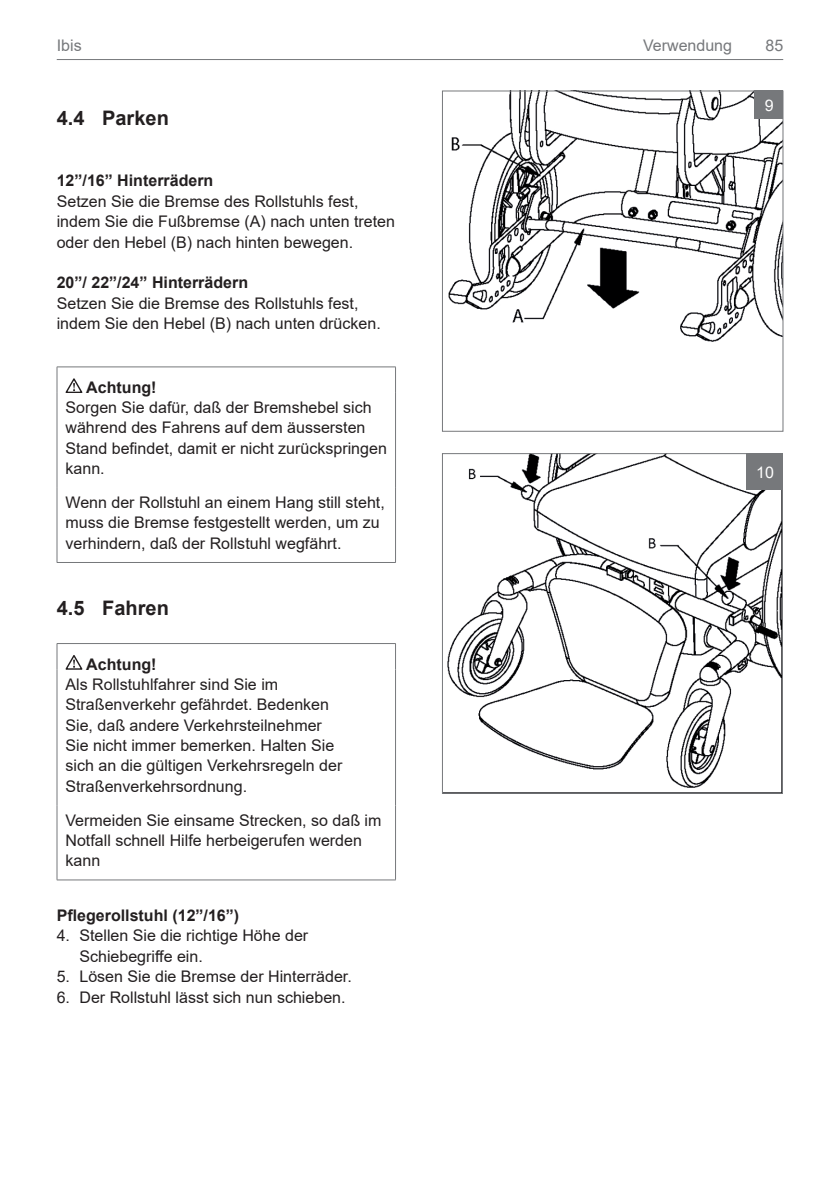
<style>
.page{position:relative;width:840px;height:1191px;background:#fff}
.page>*{position:absolute;margin:0;border:0;box-sizing:border-box;transform-origin:0 0}
.t1{font:700 20px "Arial";color:#231f20}
.Regular{font:16px/20.4px "Arial";color:#231f20}
.Text{font:16px/20.4px "Arial";color:#231f20}
.Sub-paragraph_DU{font:700 16px "Arial";color:#231f20}
.Text-2{font:700 16px "Arial";color:#231f20}
.Text-3{font:16px "Arial";color:#76787b}
.Warning_Bold{font:700 16px "Arial";color:#231f20}
.t2{font:16px "Arial";color:#fff}
</style>
<div class="page">
<hr style="left:57px;top:59px;width:725px;height:1px;background:#76787b">
<img style="left:447px;top:455px;width:333px;height:333px">
<div style="left:442px;top:453px;width:340px;height:340px;border:1px solid #76787b"></div>
<img style="left:448px;top:93px;width:332px;height:249px">
<div style="left:442px;top:91px;width:340px;height:340px;border:1px solid #76787b"></div>
<div style="left:746px;top:453px;width:36px;height:37px;background:#76787b"></div>
<div style="left:754px;top:91px;width:28px;height:28px;background:#76787b"></div>
<hr style="left:57px;top:393px;width:1px;height:95px;background:#76787b">
<hr style="left:395px;top:393px;width:1px;height:95px;background:#76787b">
<hr style="left:57px;top:488px;width:1px;height:74px;background:#76787b">
<hr style="left:395px;top:488px;width:1px;height:74px;background:#76787b">
<hr style="left:57px;top:562px;width:338px;height:1px;background:#76787b">
<hr style="left:57px;top:366px;width:338px;height:1px;background:#76787b">
<svg style="left:57px;top:367px;width:1px;height:26px"></svg>
<svg style="left:395px;top:367px;width:1px;height:26px"></svg>
<svg style="left:65px;top:378px;width:17px;height:15px"></svg>
<hr style="left:57px;top:669px;width:1px;height:136px;background:#76787b">
<hr style="left:395px;top:669px;width:1px;height:136px;background:#76787b">
<hr style="left:57px;top:805px;width:1px;height:74px;background:#76787b">
<hr style="left:395px;top:805px;width:1px;height:74px;background:#76787b">
<hr style="left:57px;top:879px;width:338px;height:1px;background:#76787b">
<hr style="left:57px;top:643px;width:338px;height:1px;background:#76787b">
<svg style="left:57px;top:644px;width:1px;height:25px"></svg>
<svg style="left:395px;top:644px;width:1px;height:25px"></svg>
<svg style="left:65px;top:655px;width:17px;height:14px"></svg>
<p class="Text-3" style="left:57px;top:34px;width:26px">Ibis</p>
<p class="Text-3" style="left:765px;top:34px;width:19px">85</p>
<p class="Text-3" style="left:642px;top:35px;width:90px">Verwendung</p>
<p class="t1" style="left:57px;top:104px;width:114px">4.4 Parken</p>
<p class="Sub-paragraph_DU" style="left:57px;top:169px;width:158px">12”/16” Hinterrädern</p>
<p class="Text" style="left:57px;top:191px;width:339px">Setzen Sie die Bremse des Rollstuhls fest, indem Sie die Fußbremse (A) nach unten treten oder den Hebel (B) nach hinten bewegen.</p>
<p class="Text-2" style="left:57px;top:271px;width:193px">20”/ 22”/24” Hinterrädern</p>
<p class="Text" style="left:57px;top:293px;width:325px">Setzen Sie die Bremse des Rollstuhls fest, indem Sie den Hebel (B) nach unten drücken.</p>
<p class="Warning_Bold" style="left:86px;top:376px;width:72px">Achtung!</p>
<p class="Regular" style="left:65px;top:397px;width:323px">Sorgen Sie dafür, daß der Bremshebel sich während des Fahrens auf dem äussersten Stand befindet, damit er nicht zurückspringen kann.</p>
<p class="Regular" style="left:65px;top:492px;width:320px">Wenn der Rollstuhl an einem Hang still steht, muss die Bremse festgestellt werden, um zu verhindern, daß der Rollstuhl wegfährt.</p>
<p class="t1" style="left:57px;top:594px;width:114px">4.5 Fahren</p>
<p class="Warning_Bold" style="left:86px;top:652px;width:72px">Achtung!</p>
<p class="Regular" style="left:65px;top:674px;width:278px">Als Rollstuhlfahrer sind Sie im Straßenverkehr gefährdet. Bedenken Sie, daß andere Verkehrsteilnehmer Sie nicht immer bemerken. Halten Sie sich an die gültigen Verkehrsregeln der Straßenverkehrsordnung.</p>
<p class="Regular" style="left:65px;top:809px;width:317px">Vermeiden Sie einsame Strecken, so daß im<br>Notfall schnell Hilfe herbeigerufen werden kann</p>
<p class="Sub-paragraph_DU" style="left:57px;top:904px;width:184px">Pflegerollstuhl (12”/16”)</p>
<p class="Regular" style="left:79px;top:925px;width:230px;text-indent:-23px">4. Stellen Sie die richtige Höhe der<br>Schiebegriffe ein.</p>
<p class="Regular" style="left:57px;top:966px;width:296px">5. Lösen Sie die Bremse der Hinterräder.</p>
<p class="Regular" style="left:57px;top:986px;width:290px">6. Der Rollstuhl lässt sich nun schieben.</p>
<p class="t2" style="left:764px;top:94px;width:10px">9</p>
<p class="t2" style="left:755px;top:461px;width:19px">10</p>
</div>
